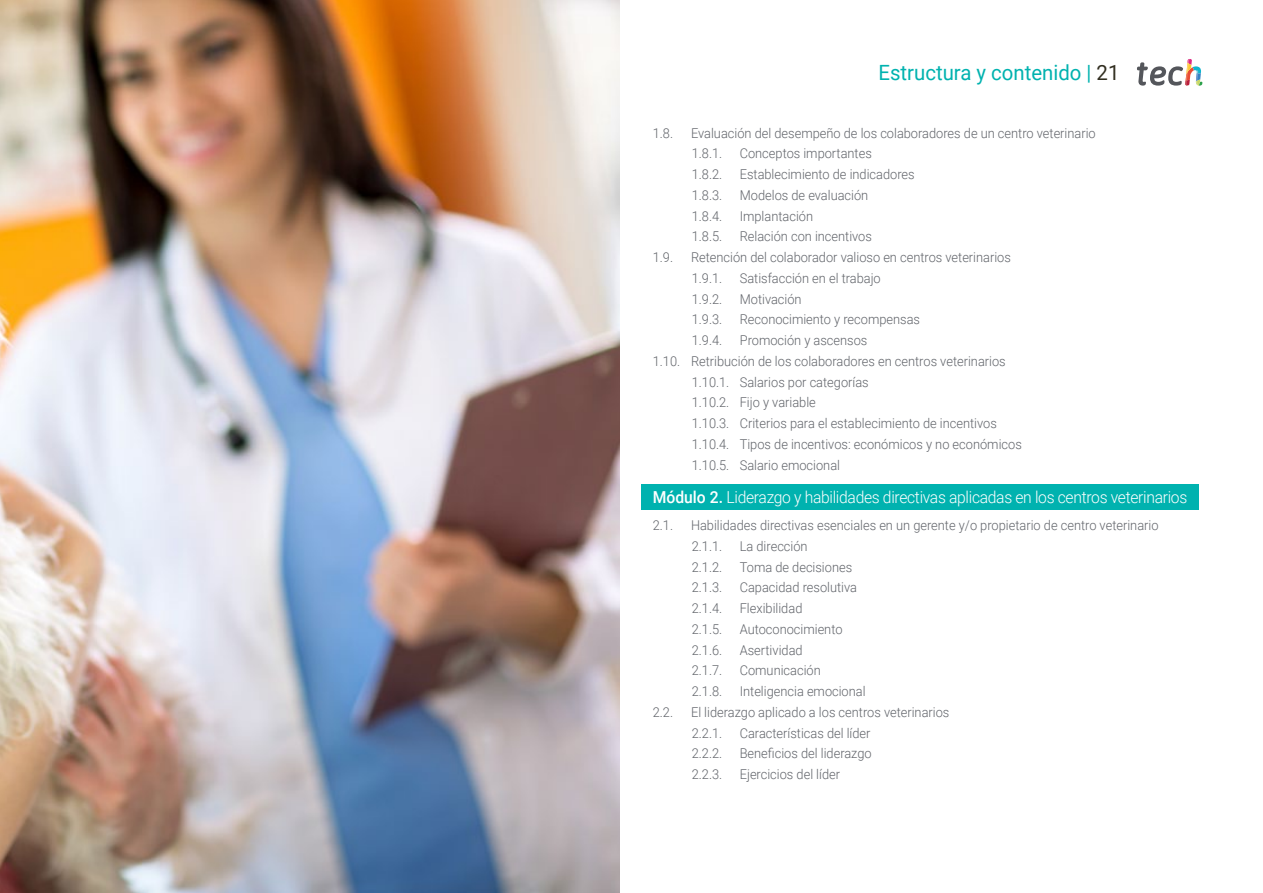
<style>
.page{position:relative;width:1263px;height:893px;background:#fff}
.page>*{position:absolute;margin:0;border:0;box-sizing:border-box;transform-origin:0 0}
.t1{font:21px "Roboto";color:#00b2af}
.t2{font:300 16.5px "Roboto";letter-spacing:-.02em;color:#fff;scale:.95 1}
.t3{font:300 13.5px/20.7px "Roboto";color:#61646a;scale:.95 1}
.s1{color:#312e20}
.s2{font-weight:500}
</style>
<div class="page">
<svg style="left:1137px;top:59px;width:65px;height:27px"></svg>
<div style="left:642px;top:484px;width:557px;height:25px;background:#00b2af"></div>
<img style="left:0;top:0;width:619px;height:893px">
<h1 class="t1" style="left:878px;top:57px;width:242px">Estructura y contenido | <span class="s1">21</span></h1>
<p class="t3" style="left:653px;top:122px;width:23px">1.8.</p>
<p class="t3" style="left:691px;top:122px;width:427px">Evaluación del desempeño de los colaboradores de un centro veterinario<br>1.8.1.</p>
<p class="t3" style="left:740px;top:143px;width:141px">Conceptos importantes</p>
<p class="t3" style="left:692px;top:164px;width:34px">1.8.2.</p>
<p class="t3" style="left:740px;top:164px;width:186px">Establecimiento de indicadores</p>
<p class="t3" style="left:692px;top:184px;width:34px">1.8.3.</p>
<p class="t3" style="left:740px;top:184px;width:137px">Modelos de evaluación</p>
<p class="t3" style="left:692px;top:205px;width:34px">1.8.4.</p>
<p class="t3" style="left:740px;top:205px;width:79px">Implantación</p>
<p class="t3" style="left:692px;top:226px;width:34px">1.8.5.</p>
<p class="t3" style="left:740px;top:226px;width:141px">Relación con incentivos</p>
<p class="t3" style="left:653px;top:247px;width:23px">1.9.</p>
<p class="t3" style="left:691px;top:247px;width:338px">Retención del colaborador valioso en centros veterinarios<br>1.9.1.</p>
<p class="t3" style="left:740px;top:267px;width:150px">Satisfacción en el trabajo</p>
<p class="t3" style="left:692px;top:288px;width:34px">1.9.2.</p>
<p class="t3" style="left:740px;top:288px;width:67px">Motivación</p>
<p class="t3" style="left:692px;top:309px;width:34px">1.9.3.</p>
<p class="t3" style="left:740px;top:309px;width:191px">Reconocimiento y recompensas</p>
<p class="t3" style="left:692px;top:330px;width:34px">1.9.4.</p>
<p class="t3" style="left:740px;top:330px;width:136px">Promoción y ascensos</p>
<p class="t3" style="left:653px;top:350px;width:373px">1.10. Retribución de los colaboradores en centros veterinarios</p>
<p class="t3" style="left:692px;top:371px;width:188px">1.10.1. Salarios por categorías</p>
<p class="t3" style="left:692px;top:392px;width:132px">1.10.2. Fijo y variable</p>
<p class="t3" style="left:692px;top:413px;width:323px">1.10.3. Criterios para el establecimiento de incentivos</p>
<p class="t3" style="left:692px;top:433px;width:349px">1.10.4. Tipos de incentivos: económicos y no económicos</p>
<p class="t3" style="left:692px;top:454px;width:158px">1.10.5. Salario emocional</p>
<p class="t2" style="left:653px;top:485px;width:564px"><span class="s2">Módulo 2.</span> Liderazgo y habilidades directivas aplicadas en los centros veterinarios</p>
<p class="t3" style="left:653px;top:514px;width:23px">2.1.</p>
<p class="t3" style="left:691px;top:514px;width:494px">Habilidades directivas esenciales en un gerente y/o propietario de centro veterinario<br>2.1.1.</p>
<p class="t3" style="left:740px;top:535px;width:73px">La dirección</p>
<p class="t3" style="left:692px;top:556px;width:34px">2.1.2.</p>
<p class="t3" style="left:740px;top:556px;width:120px">Toma de decisiones</p>
<p class="t3" style="left:692px;top:577px;width:34px">2.1.3.</p>
<p class="t3" style="left:740px;top:577px;width:125px">Capacidad resolutiva</p>
<p class="t3" style="left:692px;top:597px;width:34px">2.1.4.</p>
<p class="t3" style="left:740px;top:597px;width:67px">Flexibilidad</p>
<p class="t3" style="left:692px;top:618px;width:34px">2.1.5.</p>
<p class="t3" style="left:740px;top:618px;width:110px">Autoconocimiento</p>
<p class="t3" style="left:692px;top:639px;width:34px">2.1.6.</p>
<p class="t3" style="left:740px;top:639px;width:68px">Asertividad</p>
<p class="t3" style="left:692px;top:660px;width:34px">2.1.7.</p>
<p class="t3" style="left:740px;top:660px;width:87px">Comunicación</p>
<p class="t3" style="left:692px;top:680px;width:34px">2.1.8.</p>
<p class="t3" style="left:740px;top:680px;width:134px">Inteligencia emocional</p>
<p class="t3" style="left:653px;top:701px;width:23px">2.2.</p>
<p class="t3" style="left:691px;top:701px;width:273px">El liderazgo aplicado a los centros veterinarios<br>2.2.1.</p>
<p class="t3" style="left:740px;top:722px;width:139px">Características del líder</p>
<p class="t3" style="left:692px;top:743px;width:34px">2.2.2.</p>
<p class="t3" style="left:740px;top:743px;width:140px">Beneficios del liderazgo</p>
<p class="t3" style="left:692px;top:763px;width:34px">2.2.3.</p>
<p class="t3" style="left:740px;top:763px;width:107px">Ejercicios del líder</p>
</div>
